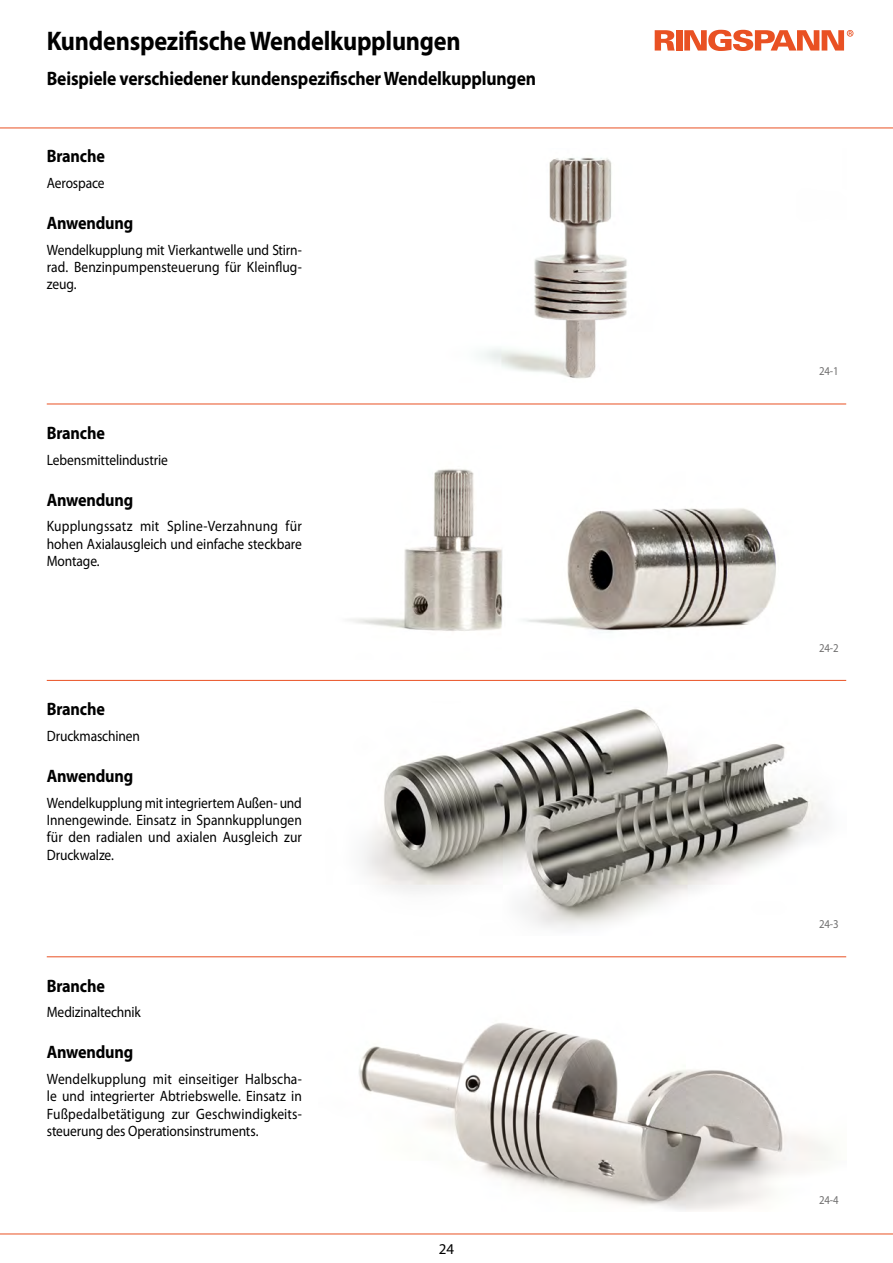
<style>
.page{position:relative;width:893px;height:1263px;background:#fff}
.page>*{position:absolute;margin:0;border:0;box-sizing:border-box;transform-origin:0 0}
.t1{font:700 27px "Myriad Pro";letter-spacing:-.01em;color:#000;scale:.9 1}
.t2{font:700 19.5px "Myriad Pro";letter-spacing:-.01em;color:#000;scale:.9 1}
.t3{font:700 18px "Myriad Pro";letter-spacing:-.01em;color:#000;scale:.9 1}
.t4{font:15px/17.2px "Myriad Pro";letter-spacing:-.005em;color:#000;text-align:justify;scale:.9 1}
.t5{font:15px "Myriad Pro";letter-spacing:-.005em;color:#000}
.t6{font:12px "Myriad Pro";letter-spacing:-.01em;color:#706f6f;scale:.9 1}
</style>
<div class="page">
<hr style="left:0;top:128px;width:893px;height:1px;background:#e95123">
<hr style="left:0;top:1233px;width:893px;height:1px;background:#e95123">
<svg style="left:655px;top:30px;width:20px;height:21px"></svg>
<div style="left:676px;top:30px;width:6px;height:21px;background:#e95123"></div>
<svg style="left:684px;top:30px;width:169px;height:21px"></svg>
<img style="left:481px;top:158px;width:146px;height:221px">
<img style="left:364px;top:708px;width:459px;height:220px">
<img style="left:359px;top:1023px;width:471px;height:188px">
<img style="left:349px;top:469px;width:427px;height:164px">
<hr style="left:47px;top:404px;width:799px;height:1px;background:#e95123">
<hr style="left:47px;top:680px;width:799px;height:1px;background:#e95123">
<hr style="left:47px;top:956px;width:799px;height:1px;background:#e95123">
<h1 class="t1" style="left:47px;top:23px;width:461px">Kundenspezifische Wendelkupplungen</h1>
<h2 class="t2" style="left:47px;top:66px;width:545px">Beispiele verschiedener kundenspezifischer Wendelkupplungen</h2>
<p class="t3" style="left:47px;top:145px;width:66px">Branche</p>
<p class="t4" style="left:47px;top:174px;width:66px">Aerospace</p>
<p class="t3" style="left:47px;top:211px;width:98px">Anwendung</p>
<p class="t4" style="left:47px;top:241px;width:285px">Wendelkupplung mit Vierkantwelle und Stirn&shy;rad. Benzinpumpensteuerung für Kleinflug&shy;zeug.</p>
<p class="t3" style="left:47px;top:421px;width:66px">Branche</p>
<p class="t4" style="left:47px;top:451px;width:136px">Lebensmittelindustrie</p>
<p class="t3" style="left:47px;top:488px;width:98px">Anwendung</p>
<p class="t4" style="left:47px;top:517px;width:285px">Kupplungssatz mit Spline-Verzahnung für hohen Axialausgleich und einfache steckbare Montage.</p>
<p class="t3" style="left:47px;top:697px;width:66px">Branche</p>
<p class="t4" style="left:47px;top:727px;width:105px">Druckmaschinen</p>
<p class="t3" style="left:47px;top:764px;width:98px">Anwendung</p>
<p class="t4" style="left:47px;top:794px;width:285px">Wendelkupplung mit integriertem Außen- und Innengewinde. Einsatz in Spannkupplungen für den radialen und axialen Ausgleich zur Druckwalze.</p>
<p class="t3" style="left:47px;top:974px;width:66px">Branche</p>
<p class="t4" style="left:47px;top:1003px;width:106px">Medizinaltechnik</p>
<p class="t3" style="left:47px;top:1040px;width:98px">Anwendung</p>
<p class="t4" style="left:47px;top:1070px;width:285px">Wendelkupplung mit einseitiger Halbscha&shy;le und integrierter Abtriebswelle. Einsatz in Fußpedalbetätigung zur Geschwindigkeits&shy;steuerung des Operationsinstruments.</p>
<p class="t5" style="left:439px;top:1240px;width:17px">24</p>
<p class="t6" style="left:819px;top:364px;width:23px">24-1</p>
<p class="t6" style="left:819px;top:640px;width:23px">24-2</p>
<p class="t6" style="left:819px;top:917px;width:23px">24-3</p>
<p class="t6" style="left:819px;top:1193px;width:23px">24-4</p>
</div>
